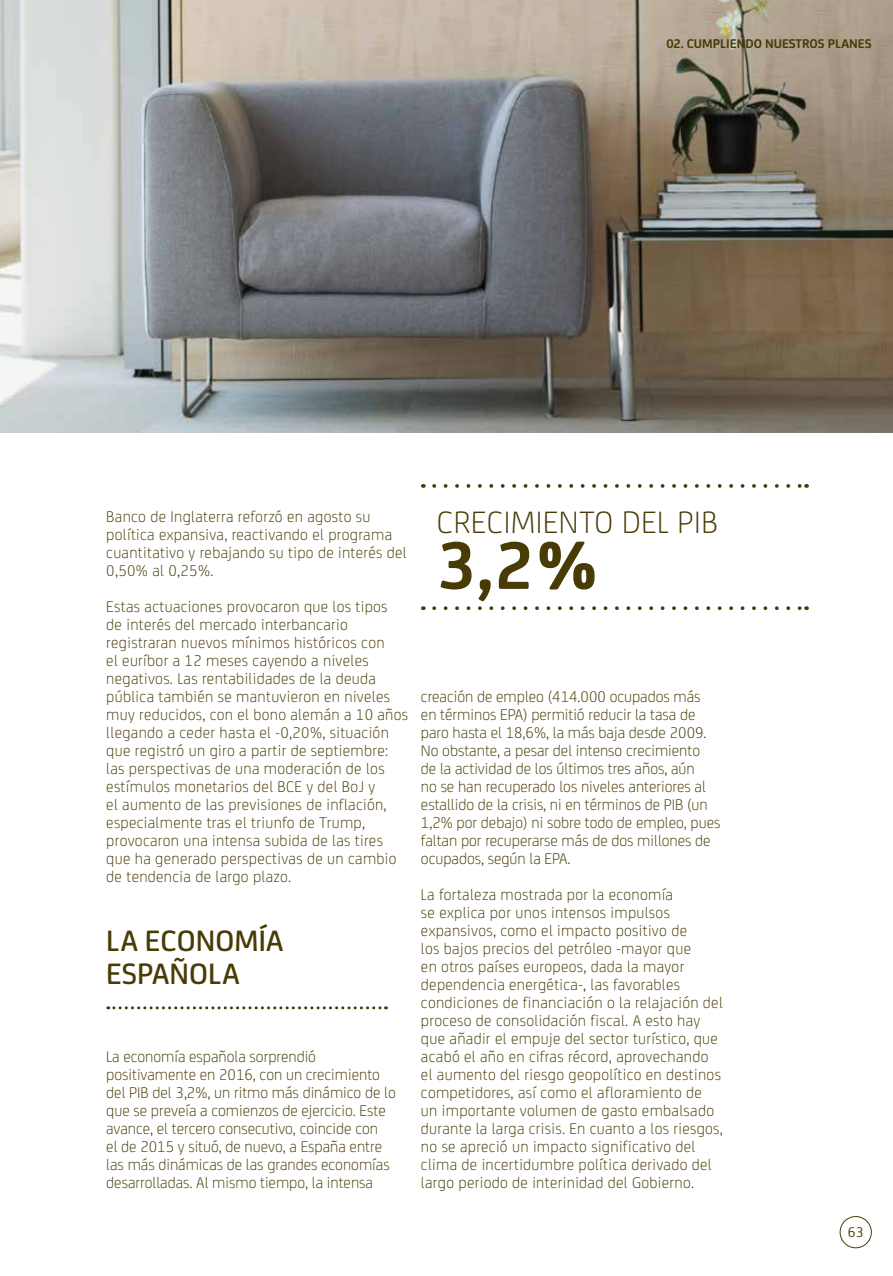
<style>
.page{position:relative;width:893px;height:1276px;background:#fff}
.page>*{position:absolute;margin:0;border:0;box-sizing:border-box;transform-origin:0 0}
.t1{font:700 72px "Bankia";color:#483b05}
.t2{font:300 33px "Bankia";letter-spacing:.02em;color:#483b05}
.t3{font:500 31.5px/33px "Bankia";color:#483b05}
.t4{font:300 16.5px/18px "Bankia";letter-spacing:.02em;color:#483b05}
.t5{font:300 16.5px/18px "Bankia";color:#483b05}
.t6{font:15px "Bankia";color:#483b05}
.t7{font:700 13.5px "Bankia";color:#483b05}
</style>
<div class="page">
<img style="left:0;top:0;width:893px;height:432px">
<svg style="left:434px;top:484px;width:366px;height:4px"></svg>
<svg style="left:434px;top:606px;width:366px;height:4px"></svg>
<div style="left:840px;top:1216px;width:32px;height:32px;border:1px solid #483b05;border-radius:50%"></div>
<svg style="left:108px;top:1006px;width:278px;height:3px"></svg>
<p class="t7" style="left:666px;top:33px;width:207px">02. CUMPLIENDO NUESTROS PLANES</p>
<p class="t4" style="left:106px;top:507px;width:302px">Banco de Inglaterra reforzó en agosto su política expansiva, reactivando el programa cuantitativo y rebajando su tipo de interés del 0,50% al 0,25%.</p>
<p class="t4" style="left:106px;top:597px;width:303px">Estas actuaciones provocaron que los tipos<br>de interés del mercado interbancario registraran nuevos mínimos históricos con<br>el euríbor a 12 meses cayendo a niveles negativos. Las rentabilidades de la deuda pública también se mantuvieron en niveles muy reducidos, con el bono alemán a 10 años llegando a ceder hasta el -0,20%, situación que registró un giro a partir de septiembre: las perspectivas de una moderación de los estímulos monetarios del BCE y del BoJ y<br>el aumento de las previsiones de inflación, especialmente tras el triunfo de Trump, provocaron una intensa subida de las tires que ha generado perspectivas de un cambio de tendencia de largo plazo.</p>
<h3 class="t3" style="left:106px;top:922px;width:179px">LA ECONOMÍA<br>ESPAÑOLA</h3>
<p class="t5" style="left:106px;top:1047px;width:291px">La economía española sorprendió positivamente en 2016, con un crecimiento del PIB del 3,2%, un ritmo más dinámico de lo que se preveía a comienzos de ejercicio. Este avance, el tercero consecutivo, coincide con<br>el de 2015 y situó, de nuevo, a España entre las más dinámicas de las grandes economías desarrolladas. Al mismo tiempo, la intensa</p>
<h2 class="t2" style="left:437px;top:499px;width:283px">CRECIMIENTO DEL PIB</h2>
<h1 class="t1" style="left:437px;top:511px;width:164px">3,2%</h1>
<p class="t5" style="left:421px;top:687px;width:301px">creación de empleo (414.000 ocupados más<br>en términos EPA) permitió reducir la tasa de paro hasta el 18,6%, la más baja desde 2009.<br>No obstante, a pesar del intenso crecimiento<br>de la actividad de los últimos tres años, aún<br>no se han recuperado los niveles anteriores al estallido de la crisis, ni en términos de PIB (un 1,2% por debajo) ni sobre todo de empleo, pues faltan por recuperarse más de dos millones de ocupados, según la EPA.</p>
<p class="t4" style="left:421px;top:885px;width:303px">La fortaleza mostrada por la economía<br>se explica por unos intensos impulsos expansivos, como el impacto positivo de<br>los bajos precios del petróleo -mayor que<br>en otros países europeos, dada la mayor dependencia energética-, las favorables condiciones de financiación o la relajación del proceso de consolidación fiscal. A esto hay que añadir el empuje del sector turístico, que acabó el año en cifras récord, aprovechando el aumento del riesgo geopolítico en destinos competidores, así como el afloramiento de<br>un importante volumen de gasto embalsado durante la larga crisis. En cuanto a los riesgos, no se apreció un impacto significativo del clima de incertidumbre política derivado del largo periodo de interinidad del Gobierno.</p>
<p class="t6" style="left:848px;top:1221px;width:17px">63</p>
</div>
